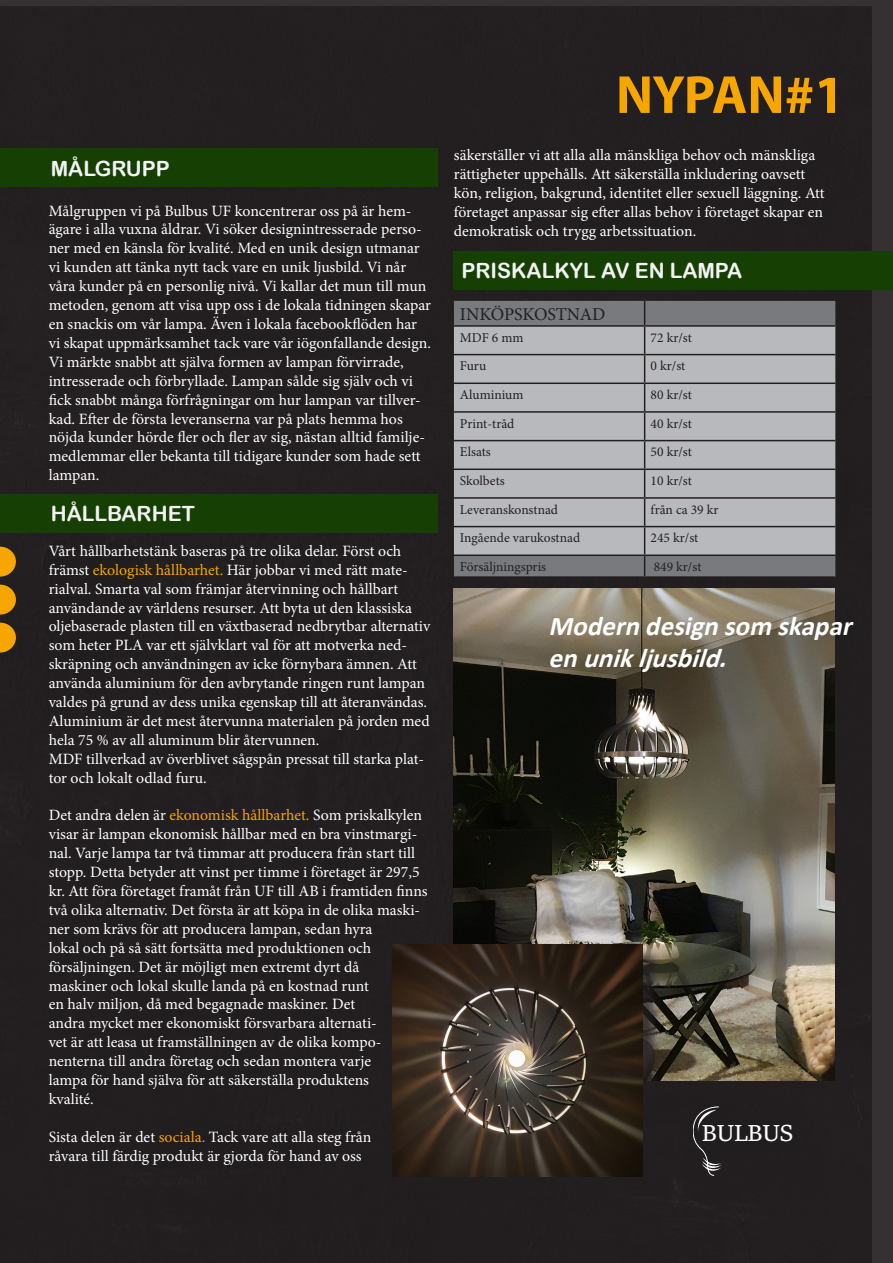
<style>
.page{position:relative;width:893px;height:1263px;background:#231f20}
.page>*{position:absolute;margin:0;border:0;box-sizing:border-box;transform-origin:0 0}
.t1{font:700 54px "Myriad Pro";letter-spacing:-.02em;color:#f7a600}
.t2{font:italic 700 27px/32.4px "Calibri";color:#fff}
.t3{font:25.05px "Sitka Text";letter-spacing:-.04em;color:#fff}
.t4{font:21px "Arial Rounded MT Bold";color:#f2f2f2}
.t5{font:18px "Minion Pro";letter-spacing:-.005em;color:#231f20}
.t6{font:15.75px/18.9px "Minion Pro";color:#fff}
.t7{font:13.5px "Minion Pro";color:#231f20}
.s1{color:#f7a600}
</style>
<div class="page">
<div style="left:0;top:149px;width:438px;height:38px;background:#163f04"></div>
<div style="left:0;top:494px;width:438px;height:39px;background:#163f04"></div>
<div style="left:454px;top:251px;width:439px;height:38px;background:#163f04"></div>
<svg style="left:0;top:547px;width:16px;height:30px"></svg>
<svg style="left:0;top:585px;width:16px;height:30px"></svg>
<svg style="left:0;top:623px;width:16px;height:29px"></svg>
<div style="left:454px;top:301px;width:381px;height:275px;background:#787a7d"></div>
<div style="left:454px;top:327px;width:381px;height:227px;background:#b8b9bc"></div>
<hr style="left:454px;top:325px;width:191px;height:2px;background:#231f20">
<hr style="left:645px;top:325px;width:190px;height:2px;background:#231f20">
<hr style="left:454px;top:354px;width:191px;height:1px;background:#231f20">
<hr style="left:645px;top:354px;width:190px;height:1px;background:#231f20">
<hr style="left:454px;top:382px;width:191px;height:2px;background:#231f20">
<hr style="left:645px;top:382px;width:190px;height:2px;background:#231f20">
<hr style="left:454px;top:411px;width:191px;height:2px;background:#231f20">
<hr style="left:645px;top:411px;width:190px;height:2px;background:#231f20">
<hr style="left:454px;top:440px;width:191px;height:1px;background:#231f20">
<hr style="left:645px;top:440px;width:190px;height:1px;background:#231f20">
<hr style="left:454px;top:468px;width:191px;height:2px;background:#231f20">
<hr style="left:645px;top:468px;width:190px;height:2px;background:#231f20">
<hr style="left:454px;top:497px;width:191px;height:2px;background:#231f20">
<hr style="left:645px;top:497px;width:190px;height:2px;background:#231f20">
<hr style="left:454px;top:526px;width:191px;height:1px;background:#231f20">
<hr style="left:645px;top:526px;width:190px;height:1px;background:#231f20">
<hr style="left:454px;top:554px;width:191px;height:2px;background:#231f20">
<hr style="left:645px;top:554px;width:190px;height:2px;background:#231f20">
<svg style="left:644px;top:301px;width:1px;height:275px"></svg>
<img style="left:454px;top:589px;width:381px;height:492px">
<div style="left:395px;top:947px;width:267px;height:248px;background:#231f20;opacity:.75"></div>
<img style="left:393px;top:945px;width:250px;height:231px">
<svg style="left:693px;top:1107px;width:29px;height:68px"></svg>
<p class="t4" style="left:51px;top:156px;width:121px">MÅLGRUPP</p>
<p class="t6" style="left:49px;top:201px;width:384px">Målgruppen vi på Bulbus UF koncentrerar oss på är hem&shy;ägare i alla vuxna åldrar. Vi söker designintresserade perso&shy;ner med en känsla för kvalité. Med en unik design utmanar vi kunden att tänka nytt tack vare en unik ljusbild. Vi når våra kunder på en personlig nivå. Vi kallar det mun till mun metoden, genom att visa upp oss i de lokala tidningen skapar en snackis om vår lampa. Även i lokala facebookflöden har vi skapat uppmärksamhet tack vare vår iögonfallande design.<br>Vi märkte snabbt att själva formen av lampan förvirrade,</p>
<p class="t6" style="left:49px;top:371px;width:378px">intresserade och förbryllade. Lampan sålde sig själv och vi fick snabbt många förfrågningar om hur lampan var tillver&shy;kad. Efter de första leveranserna var på plats hemma hos nöjda kunder hörde fler och fler av sig, nästan alltid familje&shy;medlemmar eller bekanta till tidigare kunder som hade sett lampan.</p>
<p class="t4" style="left:51px;top:501px;width:146px">HÅLLBARHET</p>
<p class="t6" style="left:49px;top:541px;width:383px">Vårt hållbarhetstänk baseras på tre olika delar. Först och främst <span class="s1">ekologisk hållbarhet.</span> Här jobbar vi med rätt mate&shy;rialval. Smarta val som främjar återvinning och hållbart användande av världens resurser. Att byta ut den klassiska oljebaserade plasten till en växtbaserad nedbrytbar alternativ som heter PLA var ett självklart val för att motverka ned&shy;skräpning och användningen av icke förnybara ämnen. Att använda aluminium för den avbrytande ringen runt lampan valdes på grund av dess unika egenskap till att återanvändas.<br>Aluminium är det mest återvunna materialen på jorden med hela 75 % av all aluminum blir återvunnen.</p>
<p class="t6" style="left:49px;top:749px;width:377px">MDF tillverkad av överblivet sågspån pressat till starka plat&shy;tor och lokalt odlad furu.</p>
<p class="t6" style="left:49px;top:806px;width:380px">Det andra delen är <span class="s1">ekonomisk hållbarhet.</span> Som priskalkylen visar är lampan ekonomisk hållbar med en bra vinstmargi&shy;nal. Varje lampa tar två timmar att producera från start till stopp. Detta betyder att vinst per timme i företaget är 297,5 kr. Att föra företaget framåt från UF till AB i framtiden finns två olika alternativ. Det första är att köpa in de olika maski&shy;ner som krävs för att producera lampan, sedan hyra<br>lokal och på så sätt fortsätta med produktionen och försäljningen. Det är möjligt men extremt dyrt då<br>maskiner och lokal skulle landa på en kostnad runt<br>en halv miljon, då med begagnade maskiner. Det<br>andra mycket mer ekonomiskt försvarbara alternati-<br>vet är att leasa ut framställningen av de olika kompo&shy;nenterna till andra företag och sedan montera varje<br>lampa för hand själva för att säkerställa produktens<br>kvalité.</p>
<p class="t6" style="left:49px;top:1127px;width:324px">Sista delen är det <span class="s1">sociala.</span> Tack vare att alla steg från råvara till färdig produkt är gjorda för hand av oss</p>
<p class="t1" style="left:616px;top:59px;width:230px">NYPAN#1</p>
<p class="t6" style="left:454px;top:146px;width:372px">säkerställer vi att alla alla mänskliga behov och mänskliga rättigheter uppehålls. Att säkerställa inkludering oavsett kön, religion, bakgrund, identitet eller sexuell läggning. Att företaget anpassar sig efter allas behov i företaget skapar en demokratisk och trygg arbetssituation.</p>
<p class="t4" style="left:461px;top:258px;width:282px">PRISKALKYL AV EN LAMPA</p>
<p class="t5" style="left:460px;top:302px;width:147px">INKÖPSKOSTNAD</p>
<p class="t7" style="left:460px;top:328px;width:65px">MDF 6 mm</p>
<p class="t7" style="left:651px;top:328px;width:43px">72 kr/st</p>
<p class="t7" style="left:460px;top:357px;width:28px">Furu</p>
<p class="t7" style="left:651px;top:357px;width:36px">0 kr/st</p>
<p class="t7" style="left:460px;top:386px;width:65px">Aluminium</p>
<p class="t7" style="left:651px;top:386px;width:43px">80 kr/st</p>
<p class="t7" style="left:460px;top:414px;width:56px">Print-tråd</p>
<p class="t7" style="left:651px;top:414px;width:43px">40 kr/st</p>
<p class="t7" style="left:460px;top:443px;width:32px">Elsats</p>
<p class="t7" style="left:651px;top:443px;width:43px">50 kr/st</p>
<p class="t7" style="left:460px;top:472px;width:46px">Skolbets</p>
<p class="t7" style="left:651px;top:472px;width:43px">10 kr/st</p>
<p class="t7" style="left:460px;top:500px;width:100px">Leveranskonstnad</p>
<p class="t7" style="left:651px;top:500px;width:69px">från ca 39 kr</p>
<p class="t7" style="left:460px;top:529px;width:122px">Ingående varukostnad</p>
<p class="t7" style="left:651px;top:529px;width:49px">245 kr/st</p>
<p class="t7" style="left:460px;top:558px;width:88px">Försäljningspris</p>
<p class="t7" style="left:654px;top:558px;width:49px">849 kr/st</p>
<p class="t2" style="left:549px;top:609px;width:312px">Moderndesignsom skapar enunikljusbild.</p>
<p class="t3" style="left:701px;top:1114px;width:93px">BULBUS</p>
</div>
